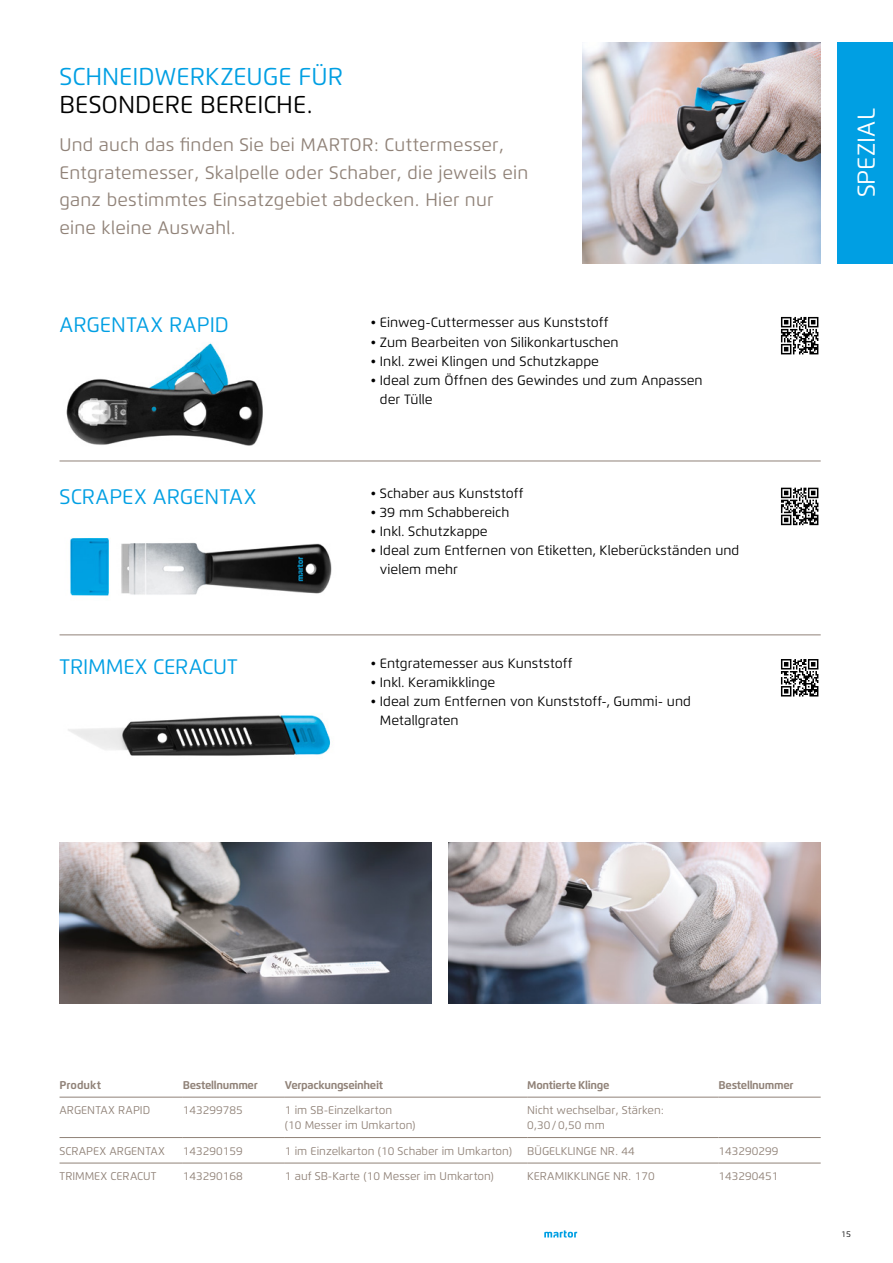
<style>
.page{position:relative;width:893px;height:1263px;background:#fff}
.page>*{position:absolute;margin:0;border:0;box-sizing:border-box;transform-origin:0 0}
._01_Head_Flexo_Reg_1{font:24.3px "Flexo";color:#009fe3}
._01_Head_Flexo_Reg_1-2{font:24.3px "Flexo";color:#000}
._01_Head_Flexo_Reg_1-3{font:24.3px "Flexo";letter-spacing:.005em;color:#fff}
._01_Head_Flexo_Reg_1-4{font:21px "Flexo";color:#009fe3}
._08_Lead_Flexo_Reg_1{font:18.15px/27.6px "Flexo";letter-spacing:.01em;color:#908278}
._02_Copy_Flexo_Reg_9{font:13.5px/19.2px "Flexo";color:#000}
._04_Tab_Flexo_Reg_7{font:11.25px/14.9px "Flexo";color:#908278}
._04_Tab_Flexo_Reg_7-2{font:700 11.25px "Flexo";letter-spacing:-.03em;color:#908278}
._04_Tab_Flexo_Reg_7-3{font:700 11.25px "Flexo";color:#908278}
.t1{font:8.25px "Flexo";color:#000}
</style>
<div class="page">
<svg style="left:544px;top:1230px;width:33px;height:7px"></svg>
<img style="left:66px;top:343px;width:197px;height:103px">
<img style="left:70px;top:538px;width:262px;height:58px">
<hr style="left:60px;top:461px;width:761px;height:1px;background:#908278">
<img style="left:583px;top:43px;width:238px;height:221px">
<img style="left:60px;top:842px;width:372px;height:161px">
<img style="left:449px;top:842px;width:372px;height:161px">
<img style="left:68px;top:715px;width:262px;height:41px">
<hr style="left:60px;top:635px;width:761px;height:1px;background:#908278">
<div style="left:838px;top:43px;width:55px;height:221px;background:#009fe3"></div>
<svg style="left:782px;top:318px;width:36px;height:36px"></svg>
<div style="left:779px;top:315px;width:42px;height:42px;border:2px solid #fff"></div>
<svg style="left:782px;top:488px;width:36px;height:36px"></svg>
<div style="left:779px;top:485px;width:42px;height:42px;border:2px solid #fff"></div>
<svg style="left:782px;top:660px;width:36px;height:36px"></svg>
<div style="left:779px;top:657px;width:42px;height:42px;border:2px solid #fff"></div>
<hr style="left:60px;top:1137px;width:123px;height:1px;background:#908278">
<hr style="left:183px;top:1137px;width:102px;height:1px;background:#908278">
<hr style="left:285px;top:1137px;width:242px;height:1px;background:#908278">
<hr style="left:527px;top:1137px;width:192px;height:1px;background:#908278">
<hr style="left:719px;top:1137px;width:102px;height:1px;background:#908278">
<hr style="left:183px;top:1163px;width:102px;height:1px;background:#908278">
<hr style="left:285px;top:1163px;width:242px;height:1px;background:#908278">
<hr style="left:527px;top:1163px;width:192px;height:1px;background:#908278">
<hr style="left:719px;top:1163px;width:102px;height:1px;background:#908278">
<hr style="left:60px;top:1097px;width:123px;height:1px;background:#908278">
<hr style="left:183px;top:1097px;width:102px;height:1px;background:#908278">
<hr style="left:285px;top:1097px;width:242px;height:1px;background:#908278">
<hr style="left:527px;top:1097px;width:192px;height:1px;background:#908278">
<hr style="left:719px;top:1097px;width:102px;height:1px;background:#908278">
<hr style="left:60px;top:1163px;width:123px;height:1px;background:#908278">
<p class="_01_Head_Flexo_Reg_1" style="left:60px;top:62px;width:285px">SCHNEIDWERKZEUGE FÜR</p>
<p class="_01_Head_Flexo_Reg_1-2" style="left:60px;top:89px;width:255px">BESONDERE BEREICHE.</p>
<p class="_08_Lead_Flexo_Reg_1" style="left:60px;top:131px;width:470px">Und auch das finden Sie bei MARTOR: Cuttermesser, Entgratemesser, Skalpelle oder Schaber, die jeweils ein ganz bestimmtes Einsatzgebiet abdecken. Hier nur eine kleine Auswahl.</p>
<p class="_01_Head_Flexo_Reg_1-4" style="left:60px;top:312px;width:171px">ARGENTAX RAPID</p>
<p class="_02_Copy_Flexo_Reg_9" style="left:371px;top:313px;width:239px">• Einweg-Cuttermesser aus Kunststoff</p>
<p class="_02_Copy_Flexo_Reg_9" style="left:371px;top:332px;width:249px">• Zum Bearbeiten von Silikonkartuschen</p>
<p class="_02_Copy_Flexo_Reg_9" style="left:371px;top:351px;width:230px">• Inkl. zwei Klingen und Schutzkappe</p>
<p class="_02_Copy_Flexo_Reg_9" style="left:380px;top:370px;width:324px;text-indent:-9px">• Ideal zum Öffnen des Gewindes und zum Anpassen der Tülle</p>
<p class="_01_Head_Flexo_Reg_1-4" style="left:60px;top:484px;width:199px">SCRAPEX ARGENTAX</p>
<p class="_02_Copy_Flexo_Reg_9" style="left:371px;top:483px;width:154px">• Schaber aus Kunststoff</p>
<p class="_02_Copy_Flexo_Reg_9" style="left:371px;top:502px;width:140px">• 39 mm Schabbereich</p>
<p class="_02_Copy_Flexo_Reg_9" style="left:371px;top:521px;width:119px">• Inkl. Schutzkappe</p>
<p class="_02_Copy_Flexo_Reg_9" style="left:380px;top:541px;width:361px;text-indent:-9px">• Ideal zum Entfernen von Etiketten, Kleberückständen und vielem mehr</p>
<p class="_01_Head_Flexo_Reg_1-4" style="left:60px;top:654px;width:180px">TRIMMEX CERACUT</p>
<p class="_02_Copy_Flexo_Reg_9" style="left:371px;top:653px;width:203px">• Entgratemesser aus Kunststoff</p>
<p class="_02_Copy_Flexo_Reg_9" style="left:371px;top:672px;width:126px">• Inkl. Keramikklinge</p>
<p class="_02_Copy_Flexo_Reg_9" style="left:380px;top:692px;width:313px;text-indent:-9px">• Ideal zum Entfernen von Kunststoff-, Gummi- und<br>Metallgraten</p>
<p class="_01_Head_Flexo_Reg_1-3" style="left:852px;top:197px;width:90px;rotate:-90deg">SPEZIAL</p>
<p class="_04_Tab_Flexo_Reg_7-3" style="left:60px;top:1078px;width:43px">Produkt</p>
<p class="_04_Tab_Flexo_Reg_7-2" style="left:183px;top:1078px;width:76px">Bestellnummer</p>
<p class="_04_Tab_Flexo_Reg_7-2" style="left:285px;top:1078px;width:100px">Verpackungseinheit</p>
<p class="_04_Tab_Flexo_Reg_7-2" style="left:527px;top:1078px;width:84px">Montierte Klinge</p>
<p class="_04_Tab_Flexo_Reg_7-2" style="left:719px;top:1078px;width:76px">Bestellnummer</p>
<p class="_04_Tab_Flexo_Reg_7" style="left:60px;top:1103px;width:92px">ARGENTAX RAPID</p>
<p class="_04_Tab_Flexo_Reg_7" style="left:183px;top:1103px;width:61px">143299785</p>
<p class="_04_Tab_Flexo_Reg_7" style="left:285px;top:1103px;width:132px">1 im SB-Einzelkarton<br>(10 Messer im Umkarton)</p>
<p class="_04_Tab_Flexo_Reg_7" style="left:527px;top:1103px;width:138px">Nicht wechselbar, Stärken:<br>0,30/0,50 mm</p>
<p class="_04_Tab_Flexo_Reg_7" style="left:60px;top:1143px;width:107px">SCRAPEX ARGENTAX</p>
<p class="_04_Tab_Flexo_Reg_7" style="left:183px;top:1143px;width:61px">143290159</p>
<p class="_04_Tab_Flexo_Reg_7" style="left:285px;top:1143px;width:229px">1 im Einzelkarton (10 Schaber im Umkarton)</p>
<p class="_04_Tab_Flexo_Reg_7" style="left:527px;top:1143px;width:109px">BÜGELKLINGE NR. 44</p>
<p class="_04_Tab_Flexo_Reg_7" style="left:719px;top:1143px;width:61px">143290299</p>
<p class="_04_Tab_Flexo_Reg_7" style="left:60px;top:1169px;width:99px">TRIMMEX CERACUT</p>
<p class="_04_Tab_Flexo_Reg_7" style="left:183px;top:1169px;width:61px">143290168</p>
<p class="_04_Tab_Flexo_Reg_7" style="left:285px;top:1169px;width:211px">1 auf SB-Karte (10 Messer im Umkarton)</p>
<p class="_04_Tab_Flexo_Reg_7" style="left:527px;top:1169px;width:129px">KERAMIKKLINGE NR. 170</p>
<p class="_04_Tab_Flexo_Reg_7" style="left:719px;top:1169px;width:61px">143290451</p>
<p class="_04_Tab_Flexo_Reg_7-2" style="left:213px;top:1078px;width:76px">Bestellnummer</p>
<p class="_04_Tab_Flexo_Reg_7-2" style="left:323px;top:1078px;width:100px">Verpackungseinheit</p>
<p class="_04_Tab_Flexo_Reg_7" style="left:213px;top:1103px;width:38px">594.03</p>
<p class="t1" style="left:841px;top:1229px;width:11px">15</p>
</div>
